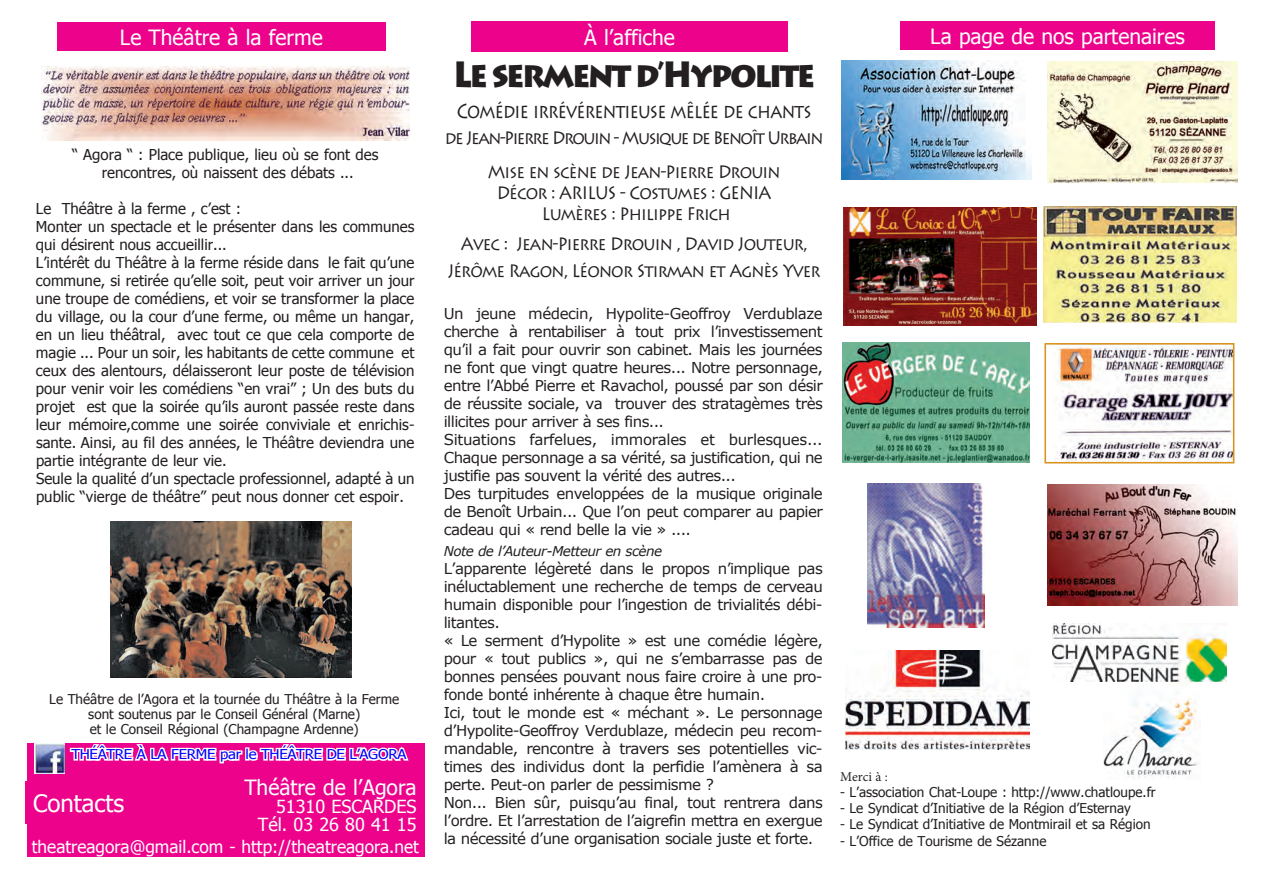
<style>
.page{position:relative;width:1263px;height:893px;background:#fff}
.page>*{position:absolute;margin:0;border:0;box-sizing:border-box;transform-origin:0 0}
.Normal_e{font:900 36px "Lithos Pro";letter-spacing:-.075em;color:#231f20;scale:.9 1}
.Normal_e-2{font:24px "Tahoma";color:#fff}
.Normal_e-3{font:21px "Tahoma";color:#fff}
.Normal_e-4{font:20.4px "Lithos Pro";letter-spacing:-.04em;color:#231f20;scale:.83 1}
.Normal_e-5{font:18px/27px "Lithos Pro";letter-spacing:-.05em;color:#231f20;text-align:center;scale:.9 1}
.Normal_e-6{font:18px "Lithos Pro";letter-spacing:-.09em;color:#231f20;scale:.9 1}
.Normal_e-7{font:18px "Tahoma";color:#fff}
.Normal_e-8{font:17.25px "Tahoma";color:#fff}
.Normal_e-9{font:15px/18px "Verdana";letter-spacing:-.04em;color:#231f20;text-align:justify}
.Normal_e-10{font:15px/18px "Tahoma";color:#231f20}
.Normal_e-11{font:13.5px "Tahoma";color:#231f20}
.Normal_e-12{font:13.5px "Tahoma";letter-spacing:-.02em;color:#00f;scale:1.11 1}
.Normal_e-13{font:italic 13.5px "Verdana";letter-spacing:-.04em;color:#231f20}
.Normal_e-14{font:13.5px "Minion Pro";color:#231f20}
</style>
<div class="page">
<div style="left:28px;top:743px;width:397px;height:114px;background:#ed028c"></div>
<svg style="left:69px;top:744px;width:340px;height:20px"></svg>
<div style="left:57px;top:23px;width:329px;height:28px;background:#ed028c"></div>
<div style="left:471px;top:22px;width:317px;height:30px;background:#ed028c"></div>
<div style="left:900px;top:22px;width:315px;height:28px;background:#ed028c"></div>
<img style="left:41px;top:66px;width:369px;height:74px">
<img style="left:1103px;top:693px;width:95px;height:85px">
<div style="left:26px;top:781px;width:106px;height:43px;background:#ed028c"></div>
<svg style="left:111px;top:677px;width:241px;height:1px"></svg>
<img style="left:111px;top:521px;width:241px;height:156px">
<img style="left:842px;top:61px;width:190px;height:119px">
<img style="left:1056px;top:346px;width:175px;height:114px">
<div style="left:1044px;top:343px;width:190px;height:120px;border:2px solid #d9931d"></div>
<img style="left:1047px;top:485px;width:190px;height:121px">
<img style="left:1047px;top:62px;width:190px;height:120px">
<img style="left:867px;top:483px;width:117px;height:144px">
<img style="left:842px;top:343px;width:188px;height:119px">
<img style="left:843px;top:207px;width:193px;height:119px">
<img style="left:1043px;top:207px;width:193px;height:116px">
<img style="left:34px;top:743px;width:31px;height:31px">
<img style="left:845px;top:651px;width:184px;height:99px">
<img style="left:1052px;top:623px;width:174px;height:59px">
<p class="Normal_e-3" style="left:120px;top:24px;width:204px">Le Théâtre à la ferme</p>
<p class="Normal_e-3" style="left:584px;top:24px;width:92px">À l’affiche</p>
<p class="Normal_e-3" style="left:930px;top:23px;width:256px">La page de nos partenaires</p>
<p class="Normal_e" style="left:453px;top:52px;width:404px">Le serment d’Hypolite</p>
<p class="Normal_e-4" style="left:457px;top:100px;width:429px">Comédie irrévérentieuse mêlée de chants</p>
<p class="Normal_e-6" style="left:445px;top:127px;width:422px">de Jean-Pierre Drouin - Musique de Benoît Urbain</p>
<p class="Normal_e-5" style="left:488px;top:159px;width:327px">Mise en scène de Jean-Pierre Drouin</p>
<p class="Normal_e-5" style="left:497px;top:180px;width:307px">Décor : ARILUS - Costumes : GENIA</p>
<p class="Normal_e-5" style="left:542px;top:201px;width:212px">Lumères : Philippe Frich</p>
<p class="Normal_e-5" style="left:448px;top:231px;width:416px">Avec : Jean-Pierre Drouin , David Jouteur,<br>Jérôme Ragon, Léonor Stirman et Agnès Yver</p>
<p class="Normal_e-10" style="left:72px;top:145px;width:308px">“ Agora “ : Place publique, lieu où se font des</p>
<p class="Normal_e-10" style="left:102px;top:163px;width:253px">rencontres, où naissent des débats ...</p>
<p class="Normal_e-10" style="left:36px;top:199px;width:207px">Le Théâtre à la ferme , c’est :</p>
<p class="Normal_e-10" style="left:36px;top:217px;width:380px">Monter un spectacle et le présenter dans les communes qui désirent nous accueillir...</p>
<p class="Normal_e-10" style="left:36px;top:253px;width:380px;text-align:justify">L’intérêt du Théâtre à la ferme réside dans le fait qu’une commune, si retirée qu’elle soit, peut voir arriver un jour une troupe de comédiens, et voir se transformer la place du village, ou la cour d’une ferme, ou même un hangar, en un lieu théâtral, avec tout ce que cela comporte de magie ... Pour un soir, les habitants de cette commune et ceux des alentours, délaisseront leur poste de télévision pour venir voir les comédiens “en vrai” ; Un des buts du projet est que la soirée qu’ils auront passée reste dans leur mémoire,comme une soirée conviviale et enrichis&shy;sante. Ainsi, au fil des années, le Théâtre deviendra une partie intégrante de leur vie.</p>
<p class="Normal_e-10" style="left:36px;top:469px;width:380px">Seule la qualité d’un spectacle professionnel, adapté à un public “vierge de théâtre” peut nous donner cet espoir.</p>
<p class="Normal_e-9" style="left:444px;top:304px;width:381px">Un jeune médecin, Hypolite-Geoffroy Verdublaze cherche à rentabiliser à tout prix l’investissement qu’il a fait pour ouvrir son cabinet. Mais les journées ne font que vingt quatre heures... Notre personnage, entre l’Abbé Pierre et Ravachol, poussé par son désir de réussite sociale, va trouver des stratagèmes très illicites pour arriver à ses fins...</p>
<p class="Normal_e-9" style="left:444px;top:430px;width:381px">Situations farfelues, immorales et burlesques...<br>Chaque personnage a sa vérité, sa justification, qui ne justifie pas souvent la vérité des autres...</p>
<p class="Normal_e-9" style="left:444px;top:484px;width:381px">Des turpitudes enveloppées de la musique originale de Benoît Urbain... Que l’on peut comparer au papier cadeau qui « rend belle la vie » ....</p>
<p class="Normal_e-13" style="left:444px;top:543px;width:220px">Note de l’Auteur-Metteur en scène</p>
<p class="Normal_e-9" style="left:444px;top:559px;width:381px">L’apparente légèreté dans le propos n’implique pas inéluctablement une recherche de temps de cerveau humain disponible pour l’ingestion de trivialités débi&shy;litantes.</p>
<p class="Normal_e-9" style="left:444px;top:631px;width:380px">« Le serment d’Hypolite » est une comédie légère, pour « tout publics », qui ne s’embarrasse pas de bonnes pensées pouvant nous faire croire à une pro&shy;fonde bonté inhérente à chaque être humain.</p>
<p class="Normal_e-9" style="left:444px;top:703px;width:380px">Ici, tout le monde est « méchant ». Le personnage d’Hypolite-Geoffroy Verdublaze, médecin peu recom&shy;mandable, rencontre à travers ses potentielles vic&shy;times des individus dont la perfidie l’amènera à sa perte. Peut-on parler de pessimisme ?</p>
<p class="Normal_e-9" style="left:444px;top:793px;width:381px">Non... Bien sûr, puisqu’au final, tout rentrera dans l’ordre. Et l’arrestation de l’aigrefin mettra en exergue la nécessité d’une organisation sociale juste et forte.</p>
<p class="Normal_e-11" style="left:49px;top:690px;width:351px">Le Théâtre de l’Agora et la tournée du Théâtre à la Ferme</p>
<p class="Normal_e-11" style="left:88px;top:705px;width:273px">sont soutenus par le Conseil Général (Marne)</p>
<p class="Normal_e-11" style="left:90px;top:720px;width:271px">et le Conseil Régional (Champagne Ardenne)</p>
<p class="Normal_e-12" style="left:71px;top:746px;width:303px">THÉÂTRE À LA FERME par le THÉÂTRE DE L’AGORA</p>
<p class="Normal_e-3" style="left:244px;top:774px;width:174px">Théâtre de l’Agora</p>
<p class="Normal_e-7" style="left:276px;top:795px;width:142px">51310 ESCARDES</p>
<p class="Normal_e-7" style="left:258px;top:813px;width:160px">Tél. 03 26 80 41 15</p>
<p class="Normal_e-8" style="left:32px;top:835px;width:389px">theatreagora@gmail.com - http://theatreagora.net</p>
<p class="Normal_e-14" style="left:840px;top:767px;width:49px">Merci à :</p>
<p class="Normal_e-11" style="left:840px;top:783px;width:317px">- L’association Chat-Loupe : http://www.chatloupe.fr</p>
<p class="Normal_e-11" style="left:840px;top:800px;width:292px">- Le Syndicat d’Initiative de la Région d’Esternay</p>
<p class="Normal_e-11" style="left:840px;top:816px;width:312px">- Le Syndicat d’Initiative de Montmirail et sa Région</p>
<p class="Normal_e-11" style="left:840px;top:832px;width:208px">- L’Office de Tourisme de Sézanne</p>
<p class="Normal_e-2" style="left:33px;top:788px;width:93px">Contacts</p>
</div>
